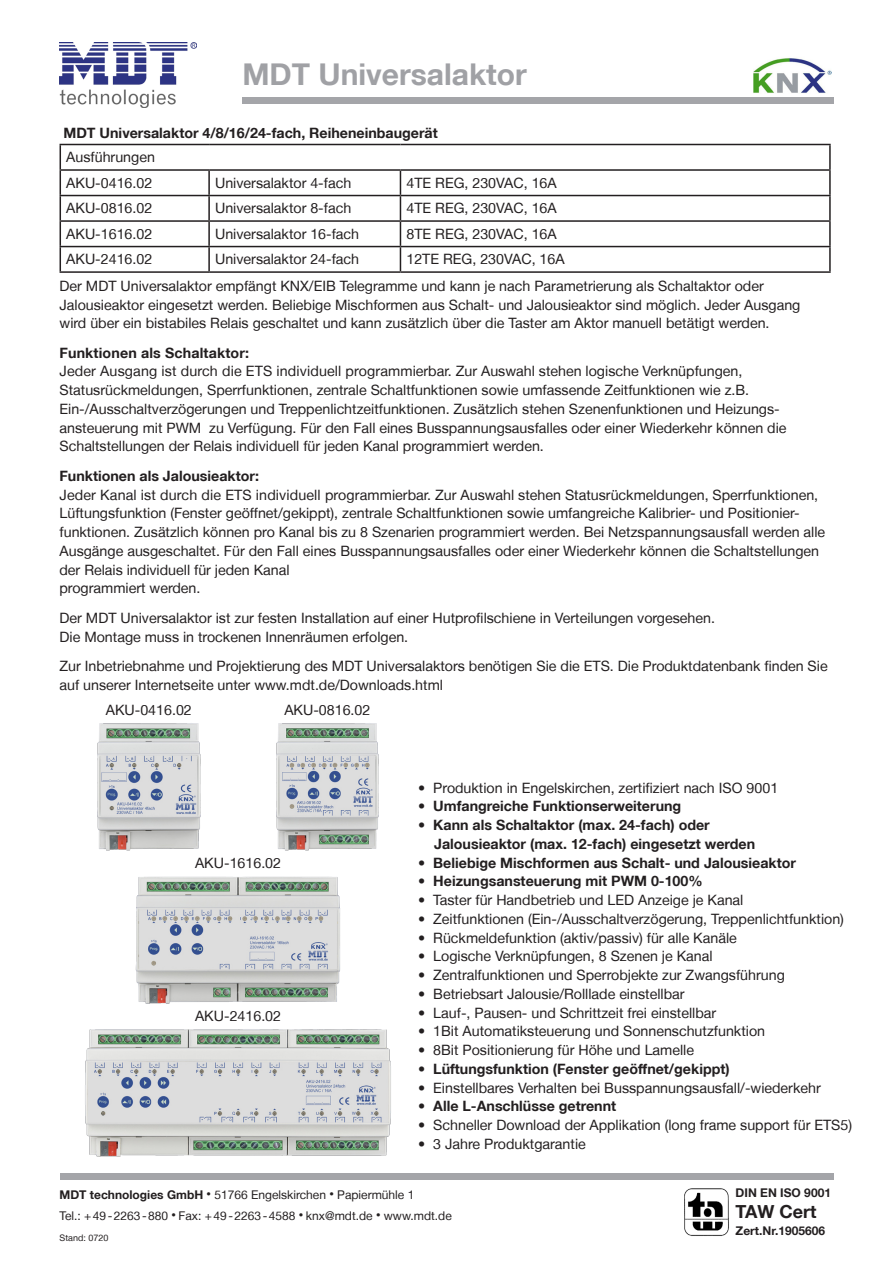
<style>
.page{position:relative;width:893px;height:1263px;background:#fff}
.page>*{position:absolute;margin:0;border:0;box-sizing:border-box;transform-origin:0 0}
.t1{font:700 30px "Helvetica Neue LT";color:#a0a1a5}
.t2{font:700 18px "Helvetica Neue LT";color:#231f20}
.td-data{font:14.25px/18.8px "Helvetica Neue LT";color:#231f20}
.t3{font:700 14.25px/18.8px "Helvetica Neue LT";color:#231f20}
.t4{font:12px/21px "Helvetica Neue LT";color:#231f20}
.t5{font:700 12px "Helvetica Neue LT";color:#231f20}
.t6{font:9px "Helvetica Neue LT";color:#231f20}
.s1{font-weight:700}
.s2{font-weight:400}
.s3{font-size:9px}
</style>
<div class="page">
<svg style="left:61px;top:145px;width:768px;height:126px"></svg>
<hr style="left:60px;top:144px;width:149px;height:1px;background:#231f20">
<hr style="left:209px;top:144px;width:191px;height:1px;background:#231f20">
<hr style="left:400px;top:144px;width:431px;height:1px;background:#231f20">
<hr style="left:829px;top:145px;width:2px;height:24px;background:#231f20">
<hr style="left:60px;top:169px;width:149px;height:2px;background:#231f20">
<hr style="left:209px;top:169px;width:191px;height:2px;background:#231f20">
<hr style="left:208px;top:171px;width:2px;height:24px;background:#231f20">
<hr style="left:400px;top:169px;width:431px;height:2px;background:#231f20">
<hr style="left:829px;top:171px;width:2px;height:24px;background:#231f20">
<hr style="left:60px;top:195px;width:149px;height:1px;background:#231f20">
<hr style="left:209px;top:195px;width:191px;height:1px;background:#231f20">
<hr style="left:208px;top:196px;width:2px;height:24px;background:#231f20">
<hr style="left:400px;top:195px;width:431px;height:1px;background:#231f20">
<hr style="left:829px;top:196px;width:2px;height:24px;background:#231f20">
<hr style="left:60px;top:220px;width:149px;height:2px;background:#231f20">
<hr style="left:209px;top:220px;width:191px;height:2px;background:#231f20">
<hr style="left:208px;top:222px;width:2px;height:24px;background:#231f20">
<hr style="left:400px;top:220px;width:431px;height:2px;background:#231f20">
<hr style="left:829px;top:222px;width:2px;height:24px;background:#231f20">
<hr style="left:60px;top:246px;width:149px;height:1px;background:#231f20">
<svg style="left:60px;top:145px;width:1px;height:126px"></svg>
<hr style="left:209px;top:246px;width:191px;height:1px;background:#231f20">
<hr style="left:208px;top:247px;width:2px;height:24px;background:#231f20">
<hr style="left:400px;top:246px;width:431px;height:1px;background:#231f20">
<svg style="left:400px;top:171px;width:1px;height:100px"></svg>
<hr style="left:829px;top:247px;width:2px;height:24px;background:#231f20">
<hr style="left:60px;top:271px;width:149px;height:2px;background:#231f20">
<hr style="left:209px;top:271px;width:191px;height:2px;background:#231f20">
<hr style="left:400px;top:271px;width:431px;height:2px;background:#231f20">
<img style="left:135px;top:876px;width:205px;height:128px">
<img style="left:85px;top:1029px;width:306px;height:128px">
<img style="left:97px;top:723px;width:104px;height:128px">
<img style="left:276px;top:723px;width:103px;height:128px">
<div style="left:60px;top:1174px;width:773px;height:6px;background:#a4a5a9"></div>
<img style="left:685px;top:1188px;width:44px;height:48px">
<img style="left:60px;top:43px;width:137px;height:65px">
<div style="left:242px;top:98px;width:591px;height:6px;background:#a4a5a9"></div>
<img style="left:753px;top:57px;width:79px;height:36px">
<p class="t1" style="left:242px;top:56px;width:286px">MDT Universalaktor</p>
<p class="t3" style="left:63px;top:123px;width:376px">MDT Universalaktor 4/8/16/24-fach, Reiheneinbaugerät</p>
<p class="td-data" style="left:66px;top:148px;width:90px">Ausführungen</p>
<p class="td-data" style="left:66px;top:173px;width:88px">AKU-0416.02</p>
<p class="td-data" style="left:215px;top:173px;width:138px">Universalaktor 4-fach</p>
<p class="td-data" style="left:406px;top:173px;width:152px">4TE REG, 230VAC, 16A</p>
<p class="td-data" style="left:66px;top:199px;width:88px">AKU-0816.02</p>
<p class="td-data" style="left:215px;top:199px;width:138px">Universalaktor 8-fach</p>
<p class="td-data" style="left:406px;top:199px;width:152px">4TE REG, 230VAC, 16A</p>
<p class="td-data" style="left:66px;top:224px;width:88px">AKU-1616.02</p>
<p class="td-data" style="left:215px;top:224px;width:146px">Universalaktor 16-fach</p>
<p class="td-data" style="left:406px;top:224px;width:152px">8TE REG, 230VAC, 16A</p>
<p class="td-data" style="left:66px;top:250px;width:88px">AKU-2416.02</p>
<p class="td-data" style="left:215px;top:250px;width:146px">Universalaktor 24-fach</p>
<p class="td-data" style="left:406px;top:250px;width:160px">12TE REG, 230VAC, 16A</p>
<p class="td-data" style="left:60px;top:276px;width:742px">Der MDT Universalaktor empfängt KNX/EIB Telegramme und kann je nach Parametrierung als Schaltaktor oder<br>Jalousieaktor eingesetzt werden. Beliebige Mischformen aus Schalt- und Jalousieaktor sind möglich. Jeder Ausgang wird über ein bistabiles Relais geschaltet und kann zusätzlich über die Taster am Aktor manuell betätigt werden.</p>
<p class="td-data" style="left:60px;top:343px;width:728px"><span class="s1">Funktionen als Schaltaktor:<br></span>Jeder Ausgang ist durch die ETS individuell programmierbar. Zur Auswahl stehen logische Verknüpfungen, Statusrückmeldungen, Sperrfunktionen, zentrale Schaltfunktionen sowie umfassende Zeitfunktionen wie z.B.<br>Ein-/Ausschaltverzögerungen und Treppenlichtzeitfunktionen. Zusätzlich stehen Szenenfunktionen und Heizungs&shy;ansteuerung mit PWM zu Verfügung. Für den Fall eines Busspannungsausfalles oder einer Wiederkehr können die Schaltstellungen der Relais individuell für jeden Kanal programmiert werden.</p>
<p class="td-data" style="left:60px;top:466px;width:767px"><span class="s1">Funktionen als Jalousieaktor:<br></span>Jeder Kanal ist durch die ETS individuell programmierbar. Zur Auswahl stehen Statusrückmeldungen, Sperrfunktionen, Lüftungsfunktion (Fenster geöffnet/gekippt), zentrale Schaltfunktionen sowie umfangreiche Kalibrier- und Positionier&shy;funktionen. Zusätzlich können pro Kanal bis zu 8 Szenarien programmiert werden. Bei Netzspannungsausfall werden alle Ausgänge ausgeschaltet. Für den Fall eines Busspannungsausfalles oder einer Wiederkehr können die Schaltstellungen der Relais individuell für jeden Kanal<br>programmiert werden.</p>
<p class="td-data" style="left:60px;top:608px;width:657px">Der MDT Universalaktor ist zur festen Installation auf einer Hutprofilschiene in Verteilungen vorgesehen.<br>Die Montage muss in trockenen Innenräumen erfolgen.</p>
<p class="td-data" style="left:60px;top:656px;width:770px">Zur Inbetriebnahme und Projektierung des MDT Universalaktors benötigen Sie die ETS. Die Produktdatenbank finden Sie auf unserer Internetseite unter www.mdt.de/Downloads.html</p>
<p class="td-data" style="left:106px;top:701px;width:88px">AKU-0416.02</p>
<p class="td-data" style="left:284px;top:701px;width:88px">AKU-0816.02</p>
<p class="td-data" style="left:195px;top:854px;width:88px">AKU-1616.02</p>
<p class="td-data" style="left:195px;top:1007px;width:88px">AKU-2416.02</p>
<p class="td-data" style="left:418px;top:778px;width:361px">• Produktion in Engelskirchen, zertifiziert nach ISO 9001</p>
<p class="t3" style="left:418px;top:797px;width:265px"><span class="s2">•</span> Umfangreiche Funktionserweiterung</p>
<p class="t3" style="left:434px;top:815px;width:323px;text-indent:-16px"><span class="s2">•</span> Kann als Schaltaktor (max. 24-fach) oder<br>Jalousieaktor (max. 12-fach) eingesetzt werden</p>
<p class="t3" style="left:418px;top:853px;width:379px">• Beliebige Mischformen aus Schalt- und Jalousieaktor</p>
<p class="t3" style="left:418px;top:872px;width:286px">• Heizungsansteuerung mit PWM 0-100%</p>
<p class="td-data" style="left:418px;top:890px;width:327px">• Taster für Handbetrieb und LED Anzeige je Kanal</p>
<p class="td-data" style="left:418px;top:909px;width:427px">• Zeitfunktionen (Ein-/Ausschaltverzögerung, Treppenlichtfunktion)</p>
<p class="td-data" style="left:418px;top:928px;width:320px">• Rückmeldefunktion (aktiv/passiv) für alle Kanäle</p>
<p class="td-data" style="left:418px;top:947px;width:296px">• Logische Verknüpfungen, 8 Szenen je Kanal</p>
<p class="td-data" style="left:418px;top:965px;width:368px">• Zentralfunktionen und Sperrobjekte zur Zwangsführung</p>
<p class="td-data" style="left:418px;top:984px;width:268px">• Betriebsart Jalousie/Rolllade einstellbar</p>
<p class="td-data" style="left:418px;top:1003px;width:299px">• Lauf-, Pausen- und Schrittzeit frei einstellbar</p>
<p class="td-data" style="left:418px;top:1022px;width:348px">• 1Bit Automatiksteuerung und Sonnenschutzfunktion</p>
<p class="td-data" style="left:418px;top:1040px;width:277px">• 8Bit Positionierung für Höhe und Lamelle</p>
<p class="t3" style="left:418px;top:1059px;width:313px"><span class="s2">•</span> Lüftungsfunktion (Fenster geöffnet/gekippt)</p>
<p class="td-data" style="left:418px;top:1078px;width:404px">• Einstellbares Verhalten bei Busspannungsausfall/-wiederkehr</p>
<p class="t3" style="left:418px;top:1097px;width:199px"><span class="s2">•</span> Alle L-Anschlüsse getrennt</p>
<p class="td-data" style="left:418px;top:1115px;width:435px">• Schneller Download der Applikation (long frame support für ETS5)</p>
<p class="td-data" style="left:418px;top:1134px;width:169px">• 3 Jahre Produktgarantie</p>
<p class="t4" style="left:60px;top:1183px;width:394px"><span class="s1">MDT technologies GmbH</span> <span class="s3">•</span> 51766 Engelskirchen <span class="s3">•</span> Papiermühle 1<br>Tel.: +49-2263-880 <span class="s3">•</span> Fax: +49-2263-4588 <span class="s3">•</span> knx@mdt.de <span class="s3">•</span> www.mdt.de</p>
<p class="t6" style="left:60px;top:1232px;width:50px">Stand: 0720</p>
<p class="t5" style="left:736px;top:1185px;width:97px">DIN EN ISO 9001</p>
<p class="t2" style="left:736px;top:1200px;width:82px">TAW Cert</p>
<p class="t5" style="left:736px;top:1223px;width:91px">Zert.Nr.1905606</p>
</div>
